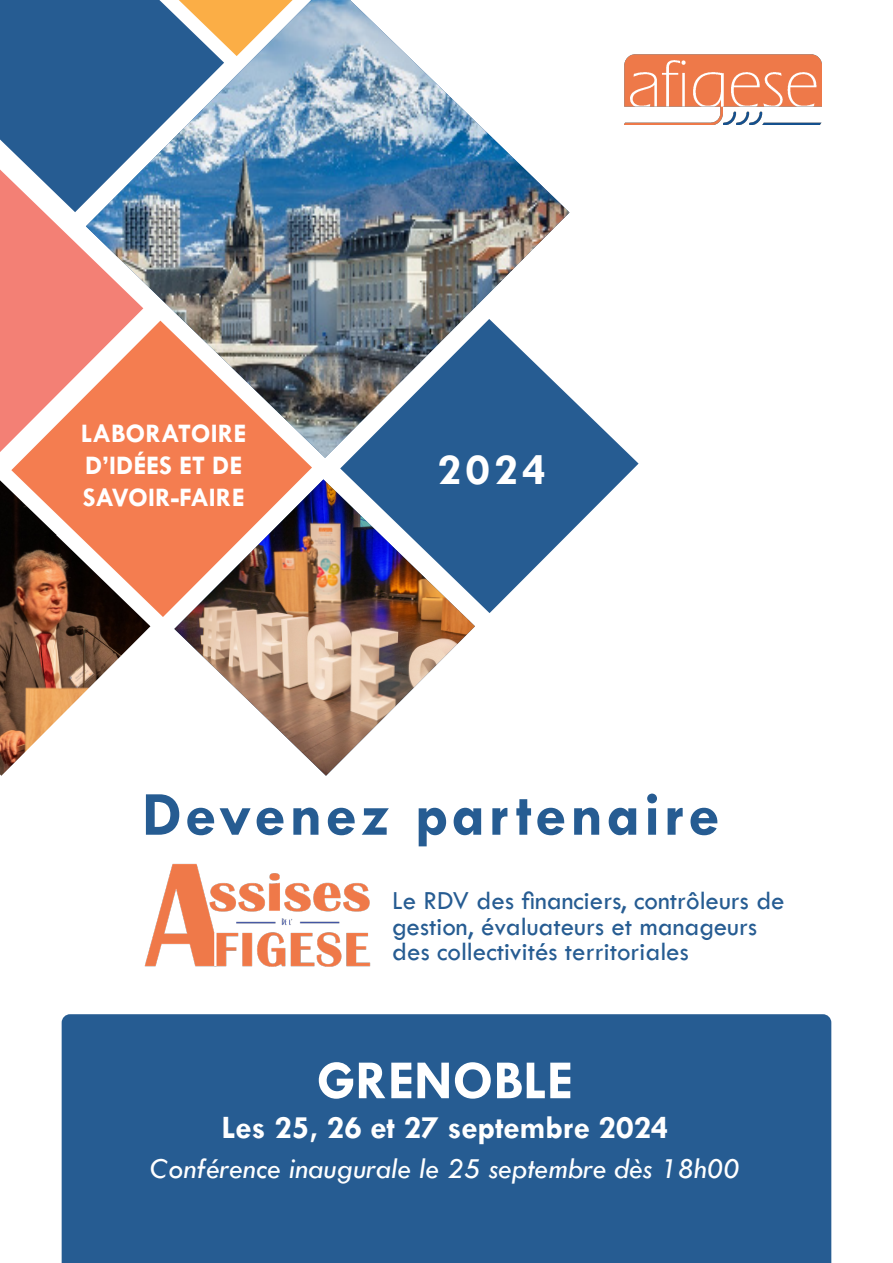
<style>
.page{position:relative;width:893px;height:1263px;background:#fff}
.page>*{position:absolute;margin:0;border:0;box-sizing:border-box;transform-origin:0 0}
.t1{font:700 63px "Tw Cen";letter-spacing:.06em;color:#265c92}
.t2{font:700 55.5px "Tw Cen";color:#fff}
.t3{font:700 45px "Tw Cen";color:#fff}
.t4{font:700 33px "Tw Cen";color:#fff}
.t5{font:italic 30px "Tw Cen";color:#fff}
.t6{font:27px/25.5px "Tw Cen";color:#265c92}
.t7{font:700 27px/32.4px "Tw Cen";color:#fff}
</style>
<div class="page">
<img style="left:0;top:535px;width:150px;height:241px">
<div style="left:62px;top:1014px;width:769px;height:249px;background:#265c92"></div>
<div style="left:0;top:0;width:86px;height:169px;background:#265c92"></div>
<svg style="left:0;top:169px;width:86px;height:283px"></svg>
<svg style="left:11px;top:321px;width:301px;height:296px;fill:#f47d50"></svg>
<svg style="left:340px;top:396px;width:299px;height:217px;fill:#265c92"></svg>
<img style="left:174px;top:479px;width:301px;height:297px">
<img style="left:86px;top:0;width:483px;height:458px">
<img style="left:624px;top:54px;width:198px;height:71px">
<img style="left:109px;top:863px;width:319px;height:170px">
<img style="left:0;top:480px;width:57px;height:55px">
<p class="t7" style="left:81px;top:416px;width:167px">LABORATOIRE<br>D’IDÉES ET DE<br>SAVOIR-FAIRE</p>
<p class="t3" style="left:437px;top:443px;width:111px">2024</p>
<p class="t1" style="left:142px;top:777px;width:579px">Devenez partenaire</p>
<p class="t6" style="left:392px;top:888px;width:394px">Le RDV des financiers, contrôleurs de gestion, évaluateurs et manageurs</p>
<p class="t6" style="left:392px;top:939px;width:298px">des collectivités territoriales</p>
<p class="t2" style="left:317px;top:1047px;width:258px">GRENOBLE</p>
<p class="t4" style="left:222px;top:1107px;width:449px">Les 25, 26 et 27 septembre 2024</p>
<p class="t5" style="left:150px;top:1151px;width:591px">Conférence inaugurale le 25 septembre dès 18h00</p>
</div>
